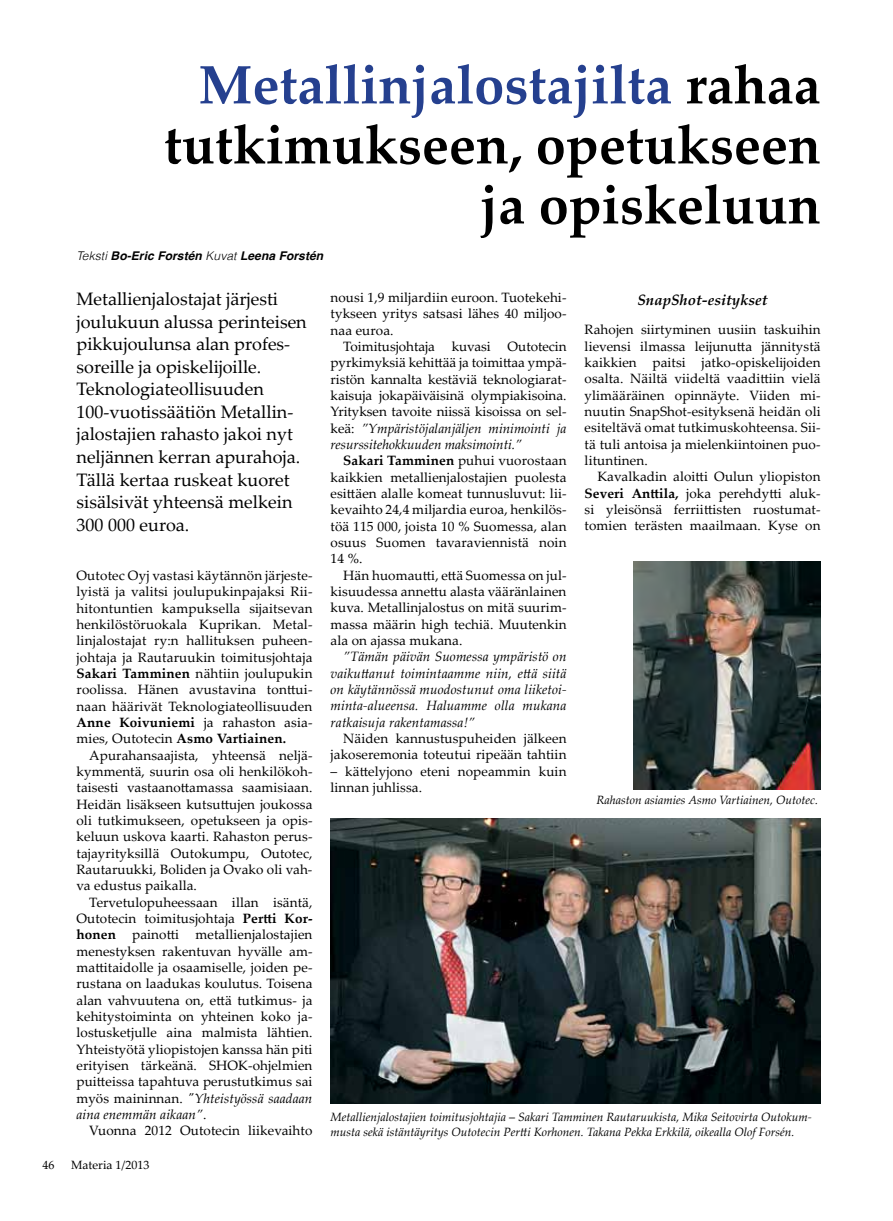
<style>
.page{position:relative;width:893px;height:1221px;background:#fff}
.page>*{position:absolute;margin:0;border:0;box-sizing:border-box;transform-origin:0 0}
.t1{font:700 54px/60px "Palatino Linotype";color:#000;text-align:right}
.t2{font:18px/22.5px "Palatino Linotype";color:#000}
.t3{font:italic 700 15px "Palatino Linotype";color:#000}
.t4{font:13.5px/16.4px "Palatino Linotype";letter-spacing:.005em;color:#000;text-align:justify}
.t5{font:italic 13.5px/16.4px "Palatino Linotype";letter-spacing:.005em;color:#000;text-align:justify}
.t6{font:italic 12px/15px "Palatino Linotype";color:#000}
.t7{font:italic 700 12px "Helvetica";letter-spacing:.01em;color:#000}
.t8{font:12px "Palatino Linotype";color:#000}
.s1{color:#25408f}
.s2{font-weight:300}
.s3{font-weight:700}
.s4{font-style:italic}
.s5{font-style:normal}
</style>
<div class="page">
<img style="left:331px;top:818px;width:490px;height:285px">
<img style="left:634px;top:561px;width:187px;height:228px">
<h1 class="t1" style="left:164px;top:53px;width:658px"><span class="s1">Metallinjalostajilta</span> rahaa tutkimukseen, opetukseen ja opiskeluun</h1>
<p class="t7" style="left:77px;top:246px;width:248px"><span class="s2">Teksti</span> Bo-Eric Forstén <span class="s2">Kuvat</span> Leena Forstén</p>
<p class="t2" style="left:77px;top:287px;width:232px">Metallienjalostajat järjesti joulukuun alussa perinteisen pikkujoulunsa alan profes&shy;soreille ja opiskelijoille.<br>Teknologiateollisuuden<br>100-vuotissäätiön Metallin&shy;jalostajien rahasto jakoi nyt neljännen kerran apurahoja.<br>Tällä kertaa ruskeat kuoret sisälsivät yhteensä melkein<br>300 000 euroa.</p>
<p class="t4" style="left:77px;top:566px;width:238px">Outotec Oyj vastasi käytännön järjeste&shy;lyistä ja valitsi joulupukinpajaksi Rii&shy;hitontuntien kampuksella sijaitsevan henkilöstöruokala Kuprikan. Metal&shy;linjalostajat ry:n hallituksen puheen&shy;johtaja ja Rautaruukin toimitusjohtaja <span class="s3">Sakari Tamminen</span> nähtiin joulupukin roolissa. Hänen avustavina tonttui&shy;naan häärivät Teknologiateollisuuden <span class="s3">Anne Koivuniemi</span> ja rahaston asia&shy;mies, Outotecin <span class="s3">Asmo Vartiainen.</span></p>
<p class="t4" style="left:77px;top:746px;width:238px;text-indent:13px">Apurahansaajista, yhteensä neljä&shy;kymmentä, suurin osa oli henkilökoh&shy;taisesti vastaanottamassa saamisiaan.<br>Heidän lisäkseen kutsuttujen joukossa oli tutkimukseen, opetukseen ja opis&shy;keluun uskova kaarti. Rahaston perus&shy;tajayrityksillä Outokumpu, Outotec, Rautaruukki, Boliden ja Ovako oli vah&shy;va edustus paikalla.</p>
<p class="t4" style="left:77px;top:893px;width:238px;text-indent:13px">Tervetulopuheessaan illan isäntä, Outotecin toimitusjohtaja <span class="s3">Pertti Kor&shy;honen</span> painotti metallienjalostajien menestyksen rakentuvan hyvälle am&shy;mattitaidolle ja osaamiselle, joiden pe&shy;rustana on laadukas koulutus. Toisena alan vahvuutena on, että tutkimus- ja kehitystoiminta on yhteinen koko ja&shy;lostusketjulle aina malmista lähtien.<br>Yhteistyötä yliopistojen kanssa hän piti erityisen tärkeänä. SHOK-ohjelmien puitteissa tapahtuva perustutkimus sai myös maininnan. <span class="s4">"Yhteistyössä saadaan aina enemmän aikaan”</span>.</p>
<p class="t4" style="left:89px;top:1121px;width:225px">Vuonna 2012 Outotecin liikevaihto</p>
<p class="t8" style="left:43px;top:1155px;width:13px">46</p>
<p class="t8" style="left:71px;top:1155px;width:80px">Materia 1/2013</p>
<p class="t4" style="left:331px;top:289px;width:238px">nousi 1,9 miljardiin euroon. Tuotekehi&shy;tykseen yritys satsasi lähes 40 miljoo&shy;naa euroa.</p>
<p class="t4" style="left:331px;top:338px;width:238px;text-indent:13px">Toimitusjohtaja kuvasi Outotecin pyrkimyksiä kehittää ja toimittaa ympä&shy;ristön kannalta kestäviä teknologiarat&shy;kaisuja jokapäiväisinä olympiakisoina.<br>Yrityksen tavoite niissä kisoissa on sel&shy;keä: <span class="s4">”Ympäristöjalanjäljen minimointi ja resurssitehokkuuden maksimointi.”</span></p>
<p class="t4" style="left:331px;top:452px;width:238px;text-indent:13px"><span class="s3">Sakari Tamminen</span> puhui vuorostaan kaikkien metallienjalostajien puolesta esittäen alalle komeat tunnusluvut: lii&shy;kevaihto 24,4 miljardia euroa, henkilös&shy;töä 115 000, joista 10 % Suomessa, alan osuus Suomen tavaraviennistä noin 14 %.</p>
<p class="t4" style="left:331px;top:566px;width:238px;text-indent:13px">Hän huomautti, että Suomessa on jul&shy;kisuudessa annettu alasta vääränlainen kuva. Metallinjalostus on mitä suurim&shy;massa määrin high techiä. Muutenkin ala on ajassa mukana.</p>
<p class="t5" style="left:331px;top:648px;width:238px;text-indent:13px">”Tämän päivän Suomessa ympäristö on vaikuttanut toimintaamme niin, että siitä on käytännössä muodostunut oma liiketoi&shy;minta-alueensa. Haluamme olla mukana ratkaisuja rakentamassa!”</p>
<p class="t4" style="left:331px;top:729px;width:237px;text-align:right">Näiden kannustuspuheiden jälkeen jakoseremonia toteutui ripeään tahtiin</p>
<p class="t4" style="left:331px;top:762px;width:237px">– kättelyjono eteni nopeammin kuin linnan juhlissa.</p>
<p class="t3" style="left:638px;top:289px;width:132px">SnapShot-esitykset</p>
<p class="t4" style="left:585px;top:321px;width:238px">Rahojen siirtyminen uusiin taskuihin lievensi ilmassa leijunutta jännitystä kaikkien paitsi jatko-opiskelijoiden osalta. Näiltä viideltä vaadittiin vielä ylimääräinen opinnäyte. Viiden mi&shy;nuutin SnapShot-esityksenä heidän oli esiteltävä omat tutkimuskohteensa. Sii&shy;tä tuli antoisa ja mielenkiintoinen puo&shy;lituntinen.</p>
<p class="t4" style="left:585px;top:468px;width:237px;text-indent:13px">Kavalkadin aloitti Oulun yliopiston <span class="s3">Severi Anttila,</span> joka perehdytti aluk&shy;si yleisönsä ferriittisten ruostumat&shy;tomien terästen maailmaan. Kyse on</p>
<p class="t6" style="left:597px;top:792px;width:223px">Rahaston asiamies Asmo Vartiainen, Outotec.</p>
<p class="t6" style="left:331px;top:1108px;width:483px">Metallienjalostajien toimitusjohtajia <span class="s5">‒</span> Sakari Tamminen Rautaruukista, Mika Seitovirta Outokum&shy;musta sekä istäntäyritys Outotecin Pertti Korhonen. Takana Pekka Erkkilä, oikealla Olof Forsén.</p>
</div>
